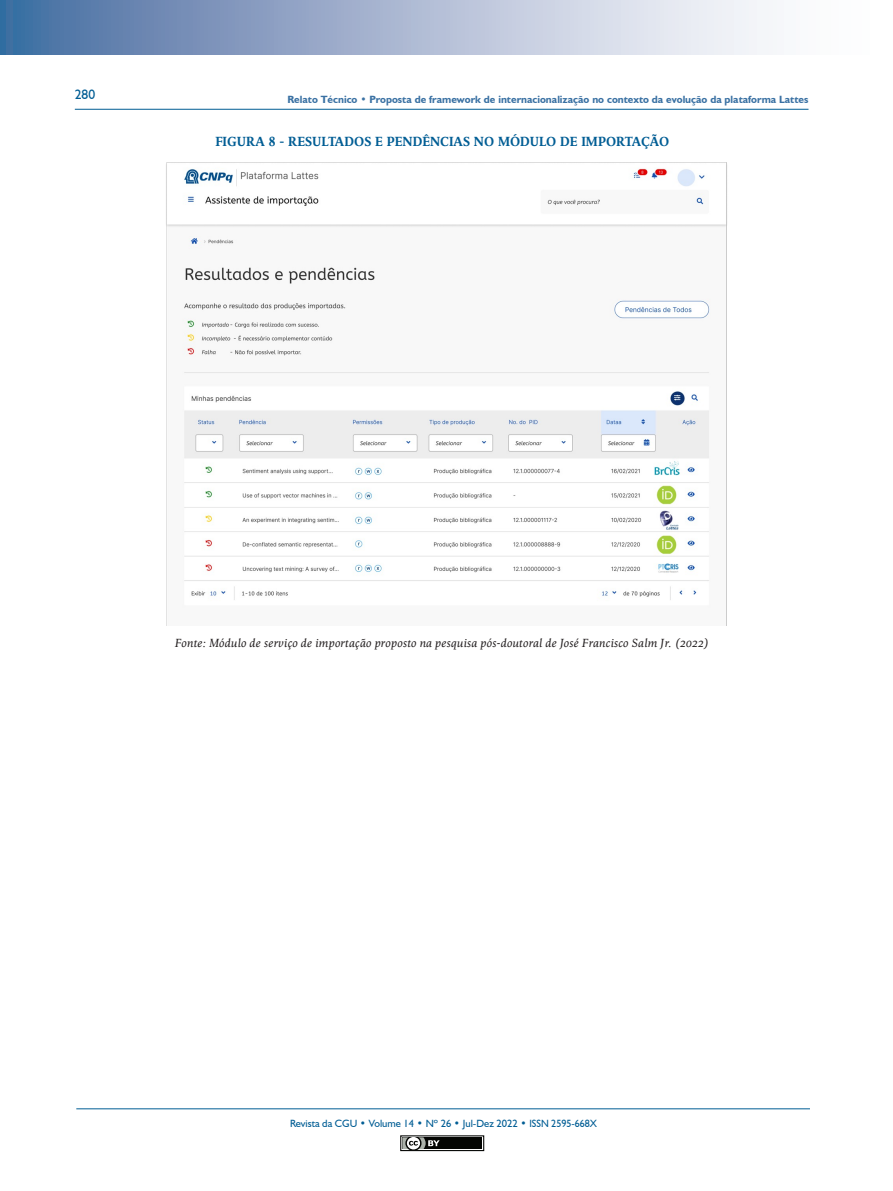
<style>
.page{position:relative;width:893px;height:1191px;background:#fff}
.page>*{position:absolute;margin:0;border:0;box-sizing:border-box;transform-origin:0 0}
.TITULO_TABELA_E_GRAF{font:700 13.5px "Goodchild Pro";color:#015d94;scale:.93 1}
.t1{font:13.5px "Humanist 521 BT";color:#015d94}
.FONTE_DE_DADOS_TABEL{font:italic 12px "Goodchild Pro";color:#231f20}
.t2{font:700 10.5px "Humanist 521 BT";color:#3a71a3}
.t3{font:10.5px "Humanist 521 BT";color:#015d94}
</style>
<div class="page">
<svg style="left:0;top:0;width:769px;height:54px;background:#a3b4cf"></svg>
<hr style="left:75px;top:109px;width:733px;height:1px;background:#015d94">
<hr style="left:76px;top:1108px;width:734px;height:1px;background:#015d94">
<div style="left:400px;top:1135px;width:84px;height:16px;border:1px solid #040503"></div>
<div style="left:402px;top:1137px;width:80px;height:12px;background:#040503"></div>
<svg style="left:400px;top:1135px;width:40px;height:16px"></svg>
<img style="left:166px;top:162px;width:561px;height:463px">
<p class="t1" style="left:75px;top:86px;width:22px">280</p>
<p class="t2" style="left:288px;top:93px;width:522px">Relato Técnico • Proposta de framework de internacionalização no contexto da evolução da plataforma Lattes</p>
<p class="TITULO_TABELA_E_GRAF" style="left:215px;top:134px;width:489px">FIGURA 8 - RESULTADOS E PENDÊNCIAS NO MÓDULO DE IMPORTAÇÃO</p>
<p class="FONTE_DE_DADOS_TABEL" style="left:175px;top:636px;width:536px">Fonte: Módulo de serviço de importação proposto na pesquisa pós-doutoral de José Francisco Salm Jr. (2022)</p>
<p class="t3" style="left:290px;top:1116px;width:309px">Revista da CGU • Volume 14 • Nº 26 • Jul-Dez 2022 • ISSN 2595-668X</p>
</div>
